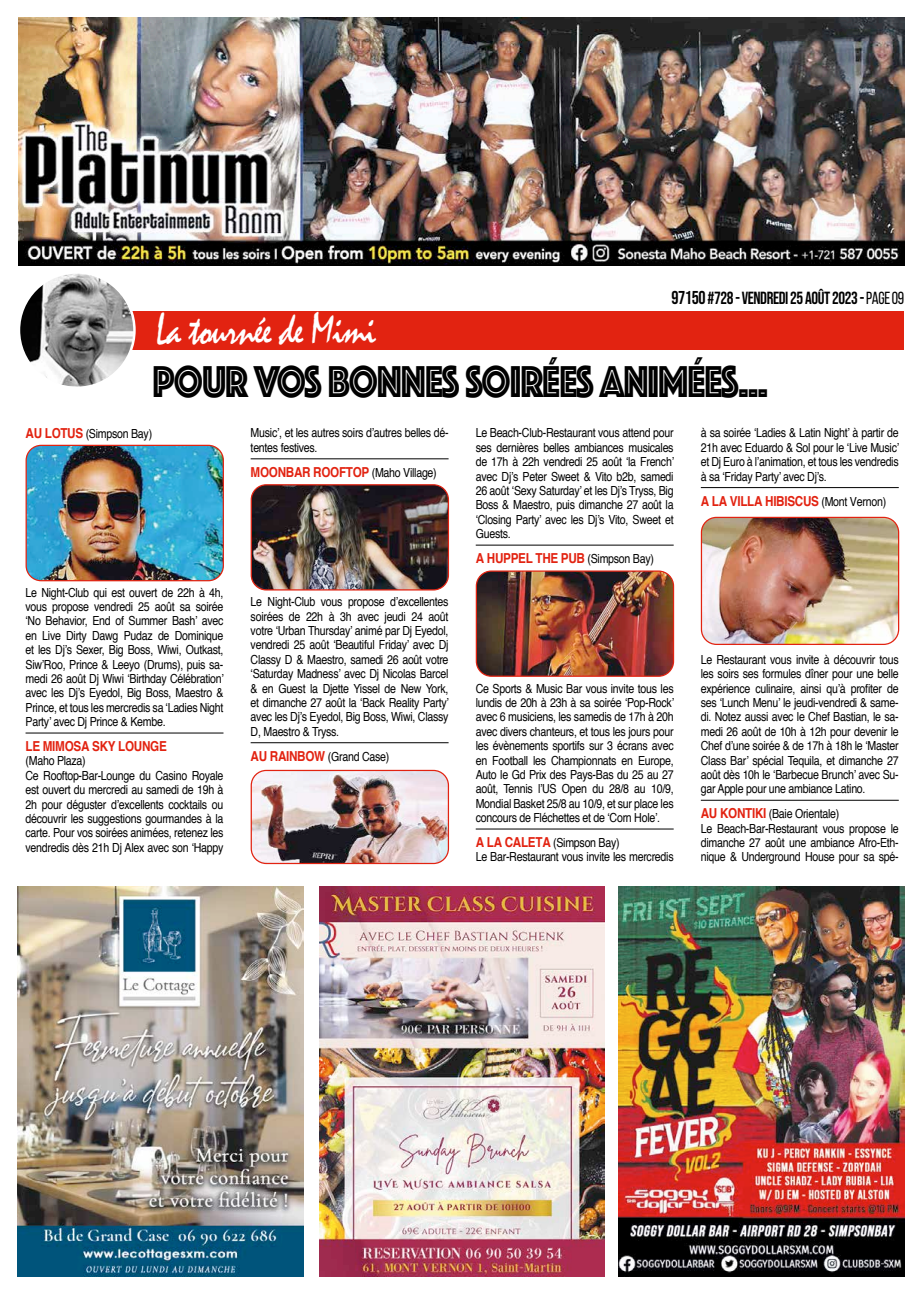
<style>
.page{position:relative;width:922px;height:1294px;background:#fff}
.page>*{position:absolute;margin:0;border:0;box-sizing:border-box;transform-origin:0 0}
.t1{font:46.25px "Phosphate Inline";letter-spacing:-.025em;color:#000;scale:.85 1}
.t2{font:45px "Mistral";letter-spacing:-.025em;color:#fff;scale:.85 1}
.t3{font:17.5px "Bebas Neue";letter-spacing:-.025em;color:#000;scale:.96 1}
.t4{font:700 13.75px "Helvetica";letter-spacing:-.025em;color:#e22311;scale:.85 1}
.t5{font:12.5px/14.4px "Helvetica";letter-spacing:-.025em;color:#000;text-align:justify;scale:.85 1}
.s1{font-size:18.5px}
.s2{font-style:inherit}
.s3{font-weight:700;font-size:13.75px;color:#e22311}
.s4{font-weight:400;font-size:12.5px;color:#000}
</style>
<div class="page">
<div style="left:128px;top:311px;width:776px;height:38px;background:#e22311"></div>
<img style="left:19px;top:272px;width:115px;height:116px;border-radius:58px">
<div style="left:18px;top:271px;width:118px;height:118px;border:2px solid #fff;border-radius:50%"></div>
<img style="left:18px;top:18px;width:886px;height:248px">
<img style="left:18px;top:886px;width:285px;height:390px">
<img style="left:319px;top:886px;width:285px;height:390px">
<img style="left:618px;top:886px;width:286px;height:390px">
<hr style="left:26px;top:732px;width:197px;height:1px;background:#000">
<img style="left:26px;top:445px;width:196px;height:135px">
<div style="left:26px;top:445px;width:198px;height:136px;border:1px solid #e22311;border-radius:15px"></div>
<hr style="left:250px;top:458px;width:198px;height:1px;background:#000">
<hr style="left:250px;top:742px;width:198px;height:1px;background:#000">
<img style="left:252px;top:486px;width:196px;height:104px">
<div style="left:250px;top:484px;width:199px;height:106px;border:1px solid #e22311;border-radius:15px"></div>
<img style="left:252px;top:771px;width:195px;height:91px">
<div style="left:250px;top:769px;width:199px;height:95px;border:1px solid #e22311;border-radius:15px"></div>
<hr style="left:475px;top:545px;width:198px;height:1px;background:#000">
<hr style="left:475px;top:828px;width:198px;height:1px;background:#000">
<img style="left:477px;top:572px;width:196px;height:104px">
<div style="left:475px;top:570px;width:199px;height:106px;border:1px solid #e22311;border-radius:15px"></div>
<hr style="left:700px;top:487px;width:198px;height:1px;background:#000">
<hr style="left:700px;top:800px;width:198px;height:1px;background:#000">
<img style="left:702px;top:517px;width:196px;height:126px">
<div style="left:700px;top:517px;width:199px;height:128px;border:1px solid #e22311;border-radius:15px"></div>
<h3 class="t3" style="left:671px;top:288px;width:244px"><span class="s1">97150</span> #728 - VENDREDI 25 AOÛT 2023 - <span class="s2">PAGE 09</span></h3>
<h2 class="t2" style="left:156px;top:302px;width:260px">La tournée de Mimi</h2>
<h1 class="t1" style="left:152px;top:348px;width:725px">POUR VOS BONNES SOIRÉES ANIMÉES...</h1>
<p class="t5" style="left:26px;top:427px;width:150px"><span class="s3">AU LOTUS</span> (Simpson Bay)</p>
<p class="t5" style="left:250px;top:426px;width:234px">Music’, et les autres soirs d’autres belles dé&shy;tentes festives.</p>
<p class="t4" style="left:250px;top:461px;width:220px">MOONBAR ROOFTOP <span class="s4">(Maho Village)</span></p>
<p class="t5" style="left:26px;top:585px;width:235px">Le Night-Club qui est ouvert de 22h à 4h, vous propose vendredi 25 août sa soirée ‘No Behavior, End of Summer Bash’ avec en Live Dirty Dawg Pudaz de Dominique et les Dj’s Sexer, Big Boss, Wiwi, Outkast, Siw’Roo, Prince &amp; Leeyo (Drums), puis sa&shy;medi 26 août Dj Wiwi ‘Birthday Célébration’ avec les Dj’s Eyedol, Big Boss, Maestro &amp; Prince, et tous les mercredis sa ‘Ladies Night Party’ avec Dj Prince &amp; Kembe.</p>
<p class="t4" style="left:26px;top:735px;width:168px">LE MIMOSA SKY LOUNGE</p>
<p class="t5" style="left:26px;top:754px;width:234px;text-align:left">(Maho Plaza)<br>Ce Rooftop-Bar-Lounge du Casino Royale est ouvert du mercredi au samedi de 19h à 2h pour déguster d’excellents cocktails ou découvrir les suggestions gourmandes à la carte. Pour vos soirées animées, retenez les vendredis dès 21h Dj Alex avec son ‘Happy</p>
<p class="t5" style="left:250px;top:595px;width:235px">Le Night-Club vous propose d’excellentes soirées de 22h à 3h avec jeudi 24 août votre ‘Urban Thursday’ animé par Dj Eyedol, vendredi 25 août ‘Beautiful Friday’ avec Dj Classy D &amp; Maestro, samedi 26 août votre ‘Saturday Madness’ avec Dj Nicolas Barcel &amp; en Guest la Djette Yissel de New York, et dimanche 27 août la ‘Back Reality Party’ avec les Dj’s Eyedol, Big Boss, Wiwi, Classy D, Maestro &amp; Tryss.</p>
<p class="t5" style="left:250px;top:749px;width:165px"><span class="s3">AU RAINBOW</span> (Grand Case)</p>
<p class="t5" style="left:475px;top:426px;width:235px">Le Beach-Club-Restaurant vous attend pour ses dernières belles ambiances musicales de 17h à 22h vendredi 25 août ‘la French’ avec Dj’s Peter Sweet &amp; Vito b2b, samedi 26 août ‘Sexy Saturday’ et les Dj’s Tryss, Big Boss &amp; Maestro, puis dimanche 27 août la ‘Closing Party’ avec les Dj’s Vito, Sweet et Guests.</p>
<p class="t4" style="left:475px;top:547px;width:211px">A HUPPEL THE PUB <span class="s4">(Simpson Bay)</span></p>
<p class="t5" style="left:475px;top:681px;width:235px">Ce Sports &amp; Music Bar vous invite tous les lundis de 20h à 23h à sa soirée ‘Pop-Rock’ avec 6 musiciens, les samedis de 17h à 20h avec divers chanteurs, et tous les jours pour les évènements sportifs sur 3 écrans avec en Football les Championnats en Europe, Auto le Gd Prix des Pays-Bas du 25 au 27 août, Tennis l’US Open du 28/8 au 10/9, Mondial Basket 25/8 au 10/9, et sur place les concours de Fléchettes et de ‘Corn Hole’.</p>
<p class="t5" style="left:475px;top:835px;width:234px"><span class="s3">A LA CALETA</span> (Simpson Bay)<br>Le Bar-Restaurant vous invite les mercredis</p>
<p class="t5" style="left:700px;top:426px;width:235px">à sa soirée ‘Ladies &amp; Latin Night’ à partir de 21h avec Eduardo &amp; Sol pour le ‘Live Music’ et Dj Euro à l’animation, et tous les vendredis à sa ‘Friday Party’ avec Dj’s.</p>
<p class="t4" style="left:700px;top:489px;width:219px">A LA VILLA HIBISCUS <span class="s4">(Mont Vernon)</span></p>
<p class="t5" style="left:700px;top:652px;width:234px">Le Restaurant vous invite à découvrir tous les soirs ses formules dîner pour une belle expérience culinaire, ainsi qu’à profiter de ses ‘Lunch Menu’ le jeudi-vendredi &amp; same&shy;di. Notez aussi avec le Chef Bastian, le sa&shy;medi 26 août de 10h à 12h pour devenir le Chef d’une soirée &amp; de 17h à 18h le ‘Master Class Bar’ spécial Tequila, et dimanche 27 août dès 10h le ‘Barbecue Brunch’ avec Su&shy;gar Apple pour une ambiance Latino.</p>
<p class="t5" style="left:700px;top:807px;width:234px;text-align:left"><span class="s3">AU KONTIKI</span> (Baie Orientale)<br>Le Beach-Bar-Restaurant vous propose le dimanche 27 août une ambiance Afro-Eth&shy;nique &amp; Underground House pour sa spé-</p>
</div>
